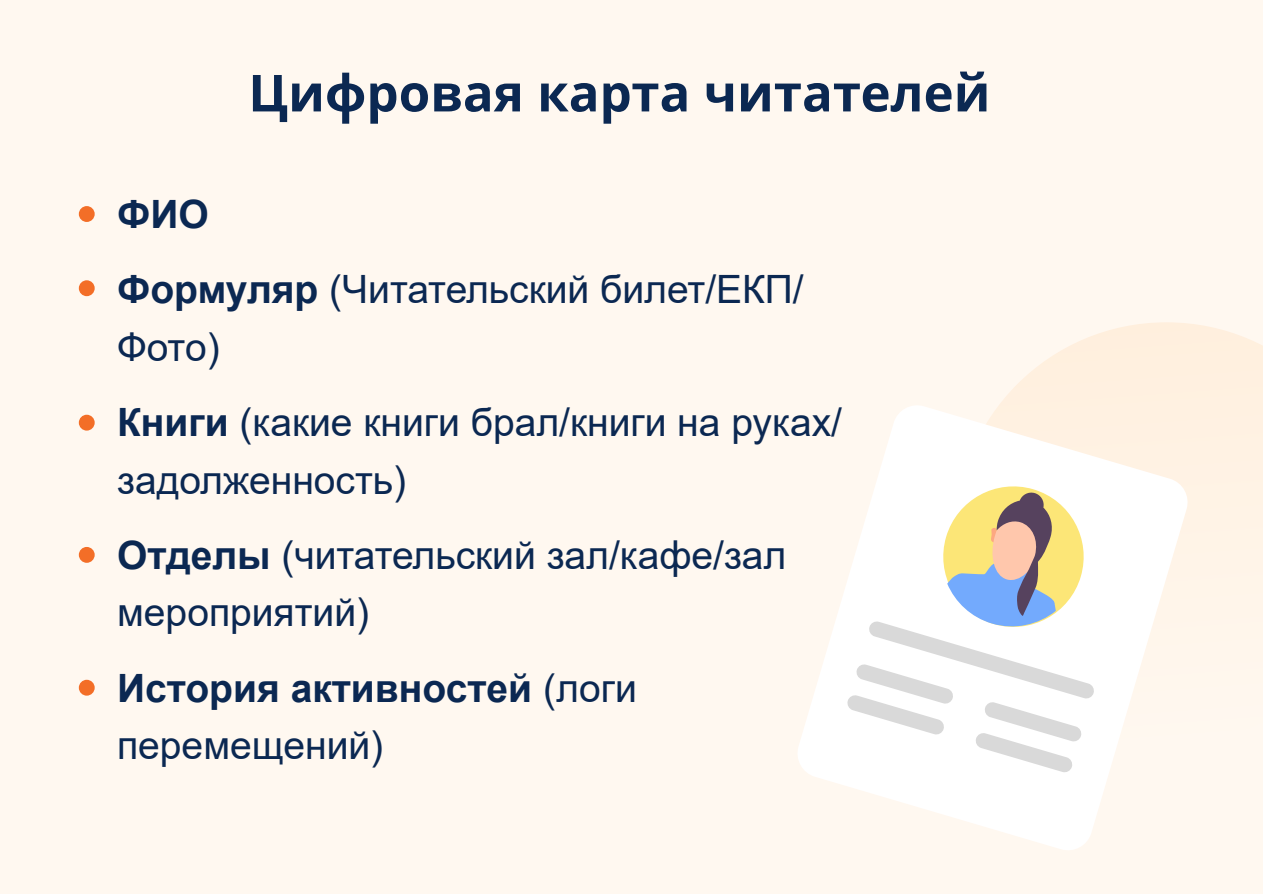
<style>
.page{position:relative;width:1263px;height:894px;background:#fff}
.page>*{position:absolute;margin:0;border:0;box-sizing:border-box;transform-origin:0 0}
.t1{font:700 51px "Open Sans";color:#0b2852}
.t2{font:39px/75.3px "Arial";color:#0b2852}
.t3{font:700 39px/75.3px "Arial";color:#0b2852}
.s1{font-weight:700}
.s2{font-weight:400}
</style>
<div class="page">
<div style="left:0;top:0;width:1263px;height:893px;background:#fff8f0"></div>
<svg style="left:1002px;top:322px;width:261px;height:188px"></svg>
<div style="left:79px;top:206px;width:16px;height:16px;background:#f36e27;border-radius:50%"></div>
<div style="left:79px;top:280px;width:16px;height:16px;background:#f36e27;border-radius:50%"></div>
<div style="left:79px;top:414px;width:16px;height:16px;background:#f36e27;border-radius:50%"></div>
<div style="left:79px;top:546px;width:16px;height:16px;background:#f36e27;border-radius:50%"></div>
<div style="left:79px;top:679px;width:16px;height:16px;background:#f36e27;border-radius:50%"></div>
<svg style="left:798px;top:402px;width:392px;height:448px"></svg>
<svg style="left:847px;top:478px;width:248px;height:294px"></svg>
<h1 class="t1" style="left:248px;top:72px;width:744px">Цифровая карта читателей</h1>
<p class="t2" style="left:117px;top:180px;width:688px"><span class="s1">ФИО<br>Формуляр</span> (Читательский билет/ЕКП/</p>
<p class="t2" style="left:117px;top:313px;width:726px">Фото)<br><span class="s1">Книги</span> (какие книги брал/книги на руках/</p>
<p class="t2" style="left:117px;top:445px;width:671px">задолженность)<br><span class="s1">Отделы</span> (читательский зал/кафе/зал</p>
<p class="t3" style="left:117px;top:578px;width:521px"><span class="s2">мероприятий)<br></span>История активностей <span class="s2">(логи</span></p>
<p class="t2" style="left:117px;top:711px;width:268px">перемещений)</p>
</div>
